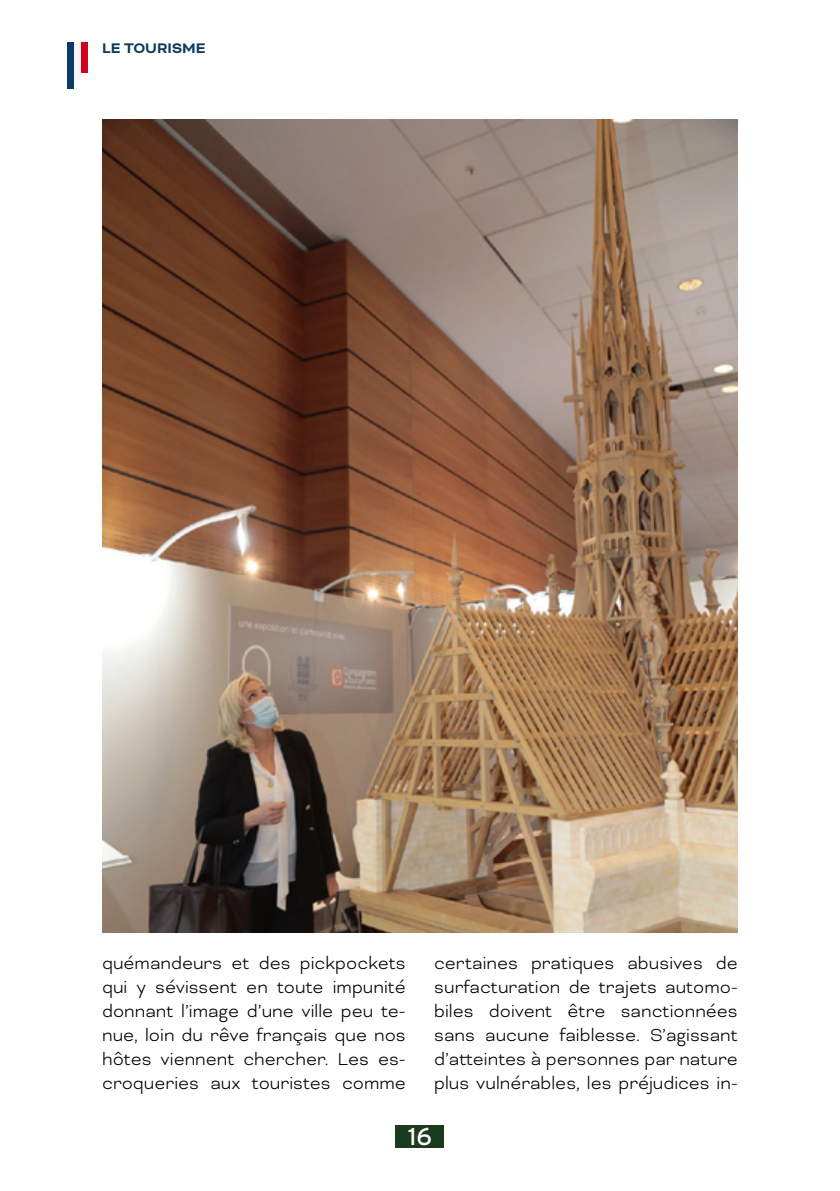
<style>
.page{position:relative;width:840px;height:1191px;background:#fff}
.page>*{position:absolute;margin:0;border:0;box-sizing:border-box;transform-origin:0 0}
.t1{font:24.4px "Interstate";color:#fff}
.t2{font:300 20px/24px "Bicyclette";color:#000;text-align:justify}
.t3{font:700 16px "Bicyclette";color:#0c3a5a}
</style>
<div class="page">
<div style="left:396px;top:1125px;width:48px;height:22px;background:#1b3b1e"></div>
<div style="left:67px;top:42px;width:7px;height:47px;background:#083b66"></div>
<div style="left:74px;top:42px;width:7px;height:38px;background:#f6f6f6"></div>
<div style="left:81px;top:42px;width:7px;height:31px;background:#d1001c"></div>
<img style="left:102px;top:119px;width:635px;height:813px">
<p class="t3" style="left:102px;top:39px;width:105px">LE TOURISME</p>
<p class="t2" style="left:102px;top:950px;width:305px">quémandeurs et des pickpockets qui y sévissent en toute impunité donnant l’image d’une ville peu te&shy;nue, loin du rêve français que nos hôtes viennent chercher. Les es&shy;croqueries aux touristes comme</p>
<p class="t2" style="left:434px;top:950px;width:305px">certaines pratiques abusives de surfacturation de trajets automo&shy;biles doivent être sanctionnées sans aucune faiblesse. S’agissant d’atteintes à personnes par nature plus vulnérables, les préjudices in-</p>
<p class="t1" style="left:408px;top:1122px;width:25px">16</p>
</div>
